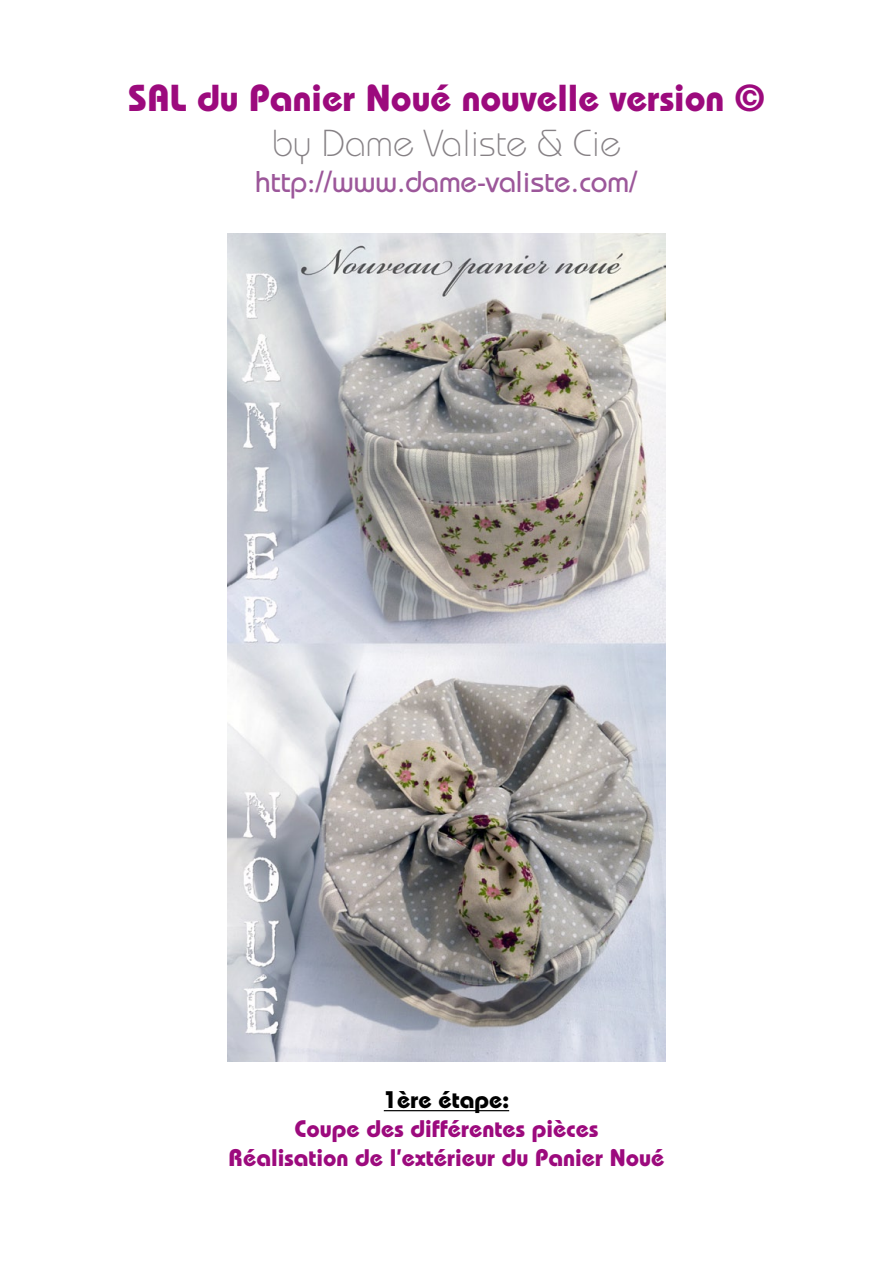
<style>
.page{position:relative;width:893px;height:1263px;background:#fff}
.page>*{position:absolute;margin:0;border:0;box-sizing:border-box;transform-origin:0 0}
.t1{font:700 37.5px "Bauhaus Std";color:#9c0a7d}
.t2{font:300 37.5px "Bauhaus Std";color:#868185}
.t3{font:500 30px "Bauhaus Std";color:#9c579a}
.t4{font:700 24px/28.8px "Bauhaus Std";color:#9c0a7d;text-align:center}
.t5{font:700 24px "Bauhaus Std";color:#000}
</style>
<div class="page">
<img style="left:228px;top:234px;width:437px;height:828px">
<hr style="left:384px;top:1110px;width:125px;height:1px;background:#000">
<h1 class="t1" style="left:128px;top:75px;width:638px">SAL du Panier Noué nouvelle version ©</h1>
<h1 class="t2" style="left:272px;top:121px;width:350px">by Dame Valiste &amp; Cie</h1>
<p class="t3" style="left:256px;top:164px;width:383px">http://www.dame-valiste.com/</p>
<p class="t5" style="left:384px;top:1085px;width:127px">1ère étape:</p>
<p class="t4" style="left:228px;top:1114px;width:438px">Coupe des différentes pièces<br>Réalisation de l’extérieur du Panier Noué</p>
</div>
